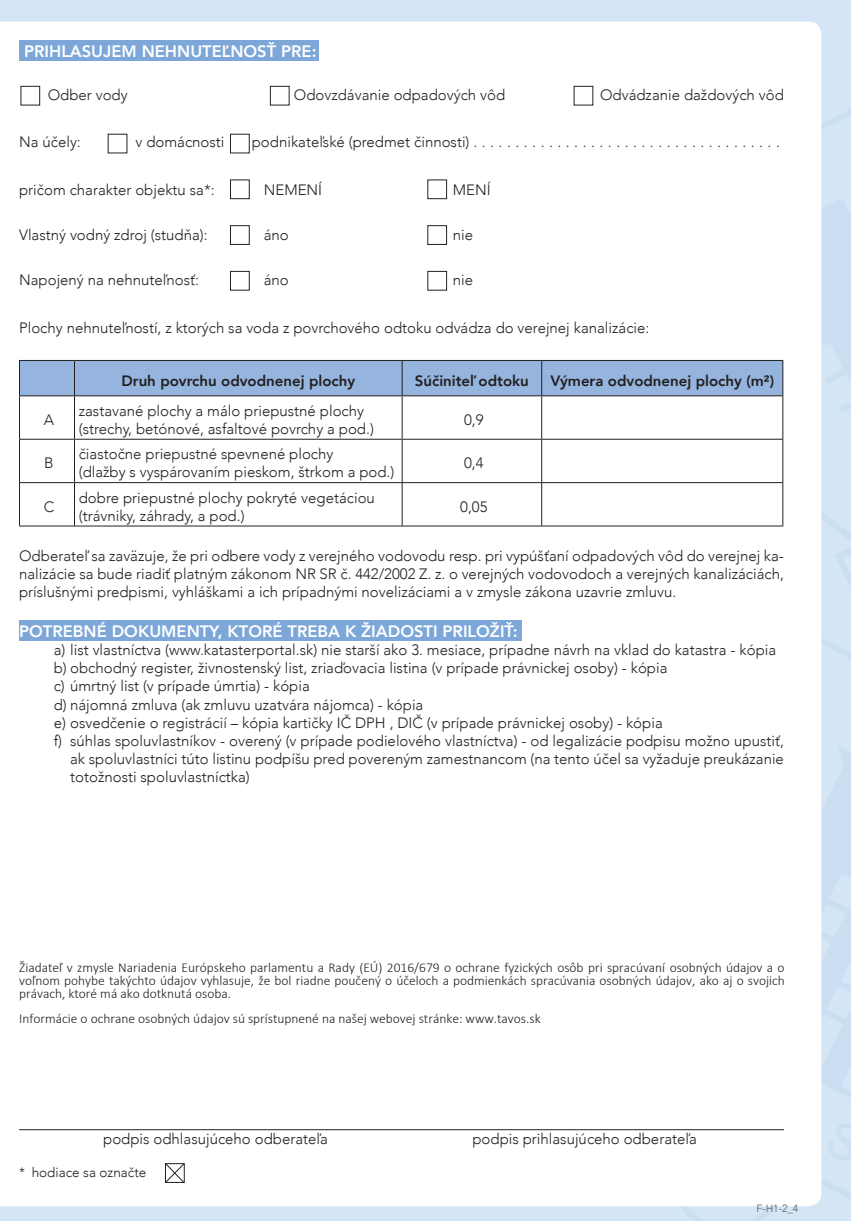
<style>
.page{position:relative;width:851px;height:1221px;background:#fff}
.page>*{position:absolute;margin:0;border:0;box-sizing:border-box;transform-origin:0 0}
.t1{font:800 16.5px "Avenir";color:#fff}
.t2{font:300 15px/18px "Avenir";color:#231f20}
.t3{font:800 15px "Avenir";color:#231f20}
.t4{font:300 13.5px/12.9px "Calibri";color:#231f20;text-align:justify}
.t5{font:300 13.5px "Avenir";color:#231f20}
.t6{font:300 10.5px "Avenir";color:#57585a}
</style>
<div class="page">
<div style="left:0;top:0;width:850px;height:1220px;background:#d4e5f5"></div>
<svg style="left:821px;top:746px;width:1px;height:414px"></svg>
<div style="left:0;top:22px;width:821px;height:1184px;background:#fff"></div>
<div style="left:19px;top:40px;width:299px;height:21px;background:#7ca7d8"></div>
<div style="left:19px;top:620px;width:502px;height:20px;background:#7ca7d8"></div>
<svg style="left:20px;top:185px;width:802px;height:296px;background:#f2f6fa"></svg>
<hr style="left:19px;top:360px;width:55px;height:1px;background:#231f20">
<hr style="left:19px;top:361px;width:1px;height:34px;background:#231f20">
<hr style="left:74px;top:360px;width:328px;height:1px;background:#231f20">
<hr style="left:74px;top:361px;width:1px;height:34px;background:#231f20">
<hr style="left:402px;top:360px;width:139px;height:1px;background:#231f20">
<hr style="left:401px;top:361px;width:1px;height:34px;background:#231f20">
<hr style="left:541px;top:360px;width:242px;height:1px;background:#231f20">
<hr style="left:541px;top:361px;width:1px;height:34px;background:#231f20">
<hr style="left:782px;top:361px;width:1px;height:34px;background:#231f20">
<hr style="left:19px;top:395px;width:55px;height:1px;background:#231f20">
<hr style="left:19px;top:396px;width:1px;height:43px;background:#231f20">
<hr style="left:74px;top:395px;width:328px;height:1px;background:#231f20">
<hr style="left:74px;top:396px;width:1px;height:43px;background:#231f20">
<hr style="left:402px;top:395px;width:139px;height:1px;background:#231f20">
<hr style="left:401px;top:396px;width:1px;height:43px;background:#231f20">
<hr style="left:541px;top:395px;width:242px;height:1px;background:#231f20">
<hr style="left:541px;top:396px;width:1px;height:43px;background:#231f20">
<hr style="left:782px;top:396px;width:1px;height:43px;background:#231f20">
<hr style="left:19px;top:439px;width:55px;height:1px;background:#231f20">
<hr style="left:19px;top:439px;width:1px;height:43px;background:#231f20">
<hr style="left:74px;top:439px;width:328px;height:1px;background:#231f20">
<hr style="left:74px;top:439px;width:1px;height:43px;background:#231f20">
<hr style="left:402px;top:439px;width:139px;height:1px;background:#231f20">
<hr style="left:401px;top:439px;width:1px;height:43px;background:#231f20">
<hr style="left:541px;top:439px;width:242px;height:1px;background:#231f20">
<hr style="left:541px;top:439px;width:1px;height:43px;background:#231f20">
<hr style="left:782px;top:439px;width:1px;height:43px;background:#231f20">
<hr style="left:19px;top:482px;width:55px;height:1px;background:#231f20">
<hr style="left:19px;top:483px;width:1px;height:42px;background:#231f20">
<hr style="left:74px;top:482px;width:328px;height:1px;background:#231f20">
<hr style="left:74px;top:483px;width:1px;height:42px;background:#231f20">
<hr style="left:402px;top:482px;width:139px;height:1px;background:#231f20">
<hr style="left:401px;top:483px;width:1px;height:42px;background:#231f20">
<hr style="left:541px;top:482px;width:242px;height:1px;background:#231f20">
<hr style="left:541px;top:483px;width:1px;height:42px;background:#231f20">
<hr style="left:782px;top:483px;width:1px;height:42px;background:#231f20">
<hr style="left:19px;top:525px;width:764px;height:1px;background:#231f20">
<div style="left:21px;top:86px;width:19px;height:19px;border:1px solid #231f20"></div>
<div style="left:230px;top:134px;width:19px;height:19px;border:1px solid #231f20"></div>
<div style="left:230px;top:180px;width:19px;height:19px;border:1px solid #231f20"></div>
<div style="left:230px;top:225px;width:19px;height:19px;border:1px solid #231f20"></div>
<div style="left:230px;top:271px;width:19px;height:19px;border:1px solid #231f20"></div>
<div style="left:270px;top:86px;width:19px;height:19px;border:1px solid #231f20"></div>
<svg style="left:165px;top:1162px;width:20px;height:20px"></svg>
<hr style="left:19px;top:1129px;width:764px;height:1px;background:#231f20">
<p class="t1" style="left:24px;top:40px;width:294px">PRIHLASUJEM NEHNUTEĽNOSŤ PRE:</p>
<p class="t2" style="left:48px;top:87px;width:82px">Odber vody</p>
<p class="t2" style="left:294px;top:87px;width:213px">Odovzdávanie odpadových vôd</p>
<p class="t2" style="left:600px;top:87px;width:185px">Odvádzanie daždových vôd</p>
<p class="t2" style="left:19px;top:133px;width:63px">Na účely:</p>
<p class="t2" style="left:135px;top:133px;width:90px">v domácnosti</p>
<p class="t2" style="left:252px;top:133px;width:529px">podnikateľské (predmet činnosti) .....................................</p>
<p class="t2" style="left:19px;top:181px;width:197px">pričom charakter objektu sa*:</p>
<p class="t2" style="left:264px;top:181px;width:60px">NEMENÍ</p>
<p class="t2" style="left:453px;top:181px;width:39px">MENÍ</p>
<p class="t2" style="left:19px;top:226px;width:190px">Vlastný vodný zdroj (studňa):</p>
<p class="t2" style="left:264px;top:226px;width:27px">áno</p>
<p class="t2" style="left:453px;top:226px;width:22px">nie</p>
<p class="t2" style="left:19px;top:271px;width:181px">Napojený na nehnuteľnosť:</p>
<p class="t2" style="left:264px;top:271px;width:27px">áno</p>
<p class="t2" style="left:453px;top:271px;width:22px">nie</p>
<p class="t2" style="left:19px;top:319px;width:631px">Plochy nehnuteľností, z ktorých sa voda z povrchového odtoku odvádza do verejnej kanalizácie:</p>
<p class="t3" style="left:121px;top:370px;width:235px">Druh povrchu odvodnenej plochy</p>
<p class="t3" style="left:415px;top:370px;width:115px">Súčiniteľ odtoku</p>
<p class="t3" style="left:550px;top:370px;width:225px">Výmera odvodnenej plochy (m²)</p>
<p class="t2" style="left:44px;top:411px;width:12px">A</p>
<p class="t2" style="left:79px;top:402px;width:296px">zastavané plochy a málo priepustné plochy (strechy, betónové, asfaltové povrchy a pod.)</p>
<p class="t2" style="left:464px;top:411px;width:21px">0,9</p>
<p class="t2" style="left:44px;top:454px;width:11px">B</p>
<p class="t2" style="left:79px;top:445px;width:317px">čiastočne priepustné spevnené plochy<br>(dlažby s vyspárovaním pieskom, štrkom a pod.)</p>
<p class="t2" style="left:464px;top:454px;width:21px">0,4</p>
<p class="t2" style="left:44px;top:498px;width:12px">C</p>
<p class="t2" style="left:79px;top:489px;width:297px">dobre priepustné plochy pokryté vegetáciou (trávniky, záhrady, a pod.)</p>
<p class="t2" style="left:460px;top:498px;width:29px">0,05</p>
<p class="t2" style="left:19px;top:547px;width:766px;text-align:justify">Odberateľ sa zaväzuje, že pri odbere vody z verejného vodovodu resp. pri vypúšťaní odpadových vôd do verejnej ka&shy;nalizácie sa bude riadiť platným zákonom NR SR č. 442/2002 Z. z. o verejných vodovodoch a verejných kanalizáciách, príslušnými predpismi, vyhláškami a ich prípadnými novelizáciami a v zmysle zákona uzavrie zmluvu.</p>
<p class="t1" style="left:19px;top:621px;width:500px">POTREBNÉ DOKUMENTY, KTORÉ TREBA K ŽIADOSTI PRILOŽIŤ:</p>
<p class="t2" style="left:54px;top:641px;width:724px">a) list vlastníctva (www.katasterportal.sk) nie starší ako 3. mesiace, prípadne návrh na vklad do katastra - kópia</p>
<p class="t2" style="left:54px;top:659px;width:615px">b) obchodný register, živnostenský list, zriaďovacia listina (v prípade právnickej osoby) - kópia</p>
<p class="t2" style="left:54px;top:677px;width:258px">c) úmrtný list (v prípade úmrtia) - kópia</p>
<p class="t2" style="left:54px;top:695px;width:371px">d) nájomná zmluva (ak zmluvu uzatvára nájomca) - kópia</p>
<p class="t2" style="left:54px;top:713px;width:610px">e) osvedčenie o registrácií – kópia kartičky IČ DPH , DIČ (v prípade právnickej osoby) - kópia</p>
<p class="t2" style="left:54px;top:731px;width:731px">f) súhlas spoluvlastníkov - overený (v prípade podielového vlastníctva) - od legalizácie podpisu možno upustiť,</p>
<p class="t2" style="left:70px;top:749px;width:715px">ak spoluvlastníci túto listinu podpíšu pred povereným zamestnancom (na tento účel sa vyžaduje preukázanie</p>
<p class="t2" style="left:70px;top:767px;width:181px">totožnosti spoluvlastníctka)</p>
<p class="t4" style="left:19px;top:961px;width:767px">Žiadateľ v zmysle Nariadenia Európskeho parlamentu a Rady (EÚ) 2016/679 o ochrane fyzických osôb pri spracúvaní osobných údajov a o voľnom pohybe takýchto údajov vyhlasuje, že bol riadne poučený o účeloch a podmienkách spracúvania osobných údajov, ako aj o svojich právach, ktoré má ako dotknutá osoba.</p>
<p class="t4" style="left:19px;top:1013px;width:523px">Informácie o ochrane osobných údajov sú sprístupnené na našej webovej stránke: www.tavos.sk</p>
<p class="t2" style="left:103px;top:1130px;width:226px">podpis odhlasujúceho odberateľa</p>
<p class="t2" style="left:472px;top:1130px;width:226px">podpis prihlasujúceho odberateľa</p>
<p class="t5" style="left:19px;top:1163px;width:129px">* hodiace sa označte</p>
<p class="t6" style="left:756px;top:1201px;width:44px">F-H1-2_4</p>
</div>
